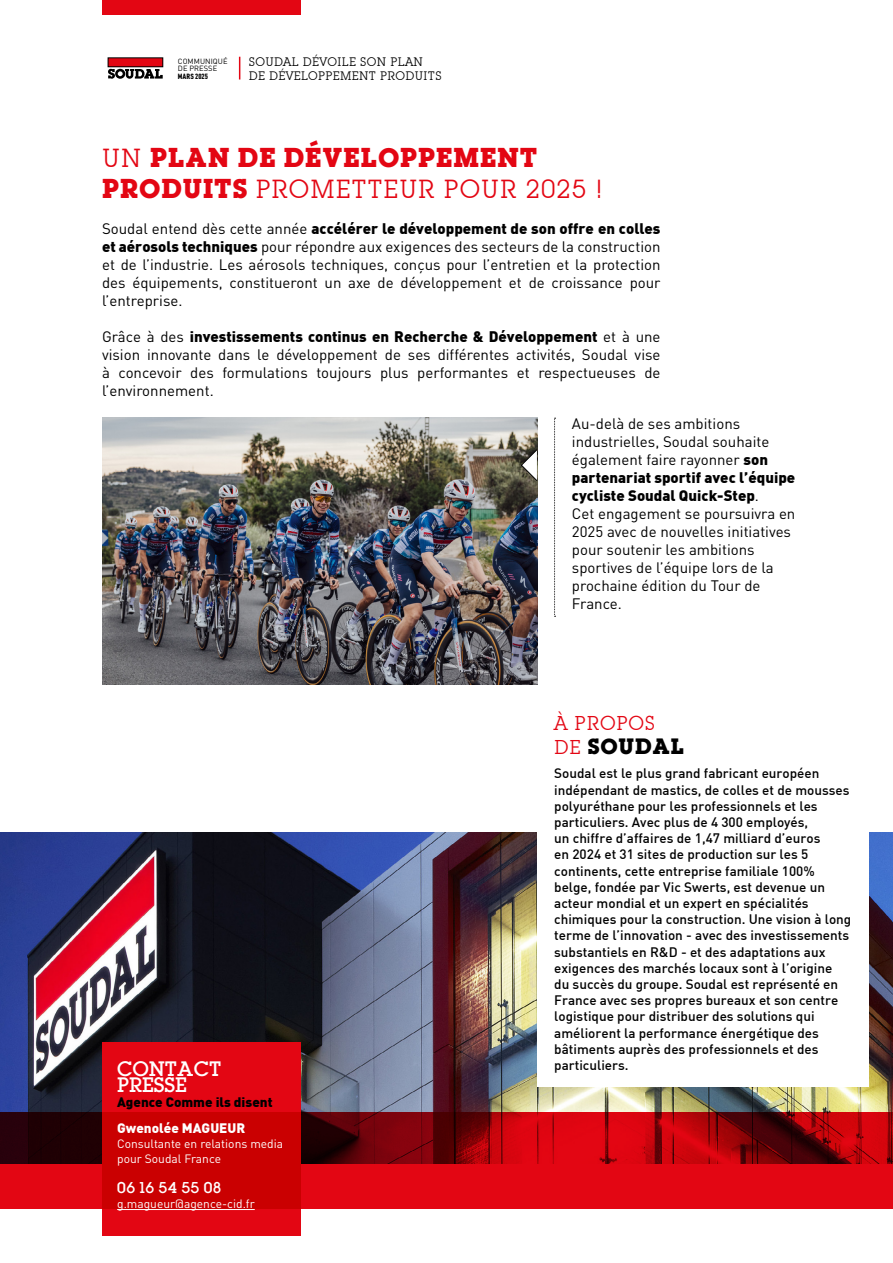
<style>
.page{position:relative;width:893px;height:1263px;background:#fff}
.page>*{position:absolute;margin:0;border:0;box-sizing:border-box;transform-origin:0 0}
.t1{font:25.5px "Lubalin Graph IT Cby BT";letter-spacing:.04em;color:#e30613}
.t2{font:700 24px "Lubalin";letter-spacing:.04em;color:#e30613}
.t3{font:700 19.5px "Lubalin";letter-spacing:.04em;color:#000}
.t4{font:19.5px "Lubalin Graph IT Cby BT";letter-spacing:.04em;color:#e30613}
.t5{font:500 18px/16.5px "Lubalin";color:#fff}
.t6{font:15px/18px "DIN Pro";color:#000;text-align:justify}
.t7{font:900 15px/18px "DIN";color:#000}
.t8{font:500 13.5px/16.2px "DIN";color:#000}
.t9{font:900 13.5px "DIN";color:#000}
.t10{font:900 13.5px "DIN";color:#fff}
.t11{font:500 13.5px "Lubalin";letter-spacing:.04em;color:#fff}
.t12{font:12px/15px "DIN Pro";color:#fff}
.t13{font:12px/14.4px "Lubalin Graph IT Cby BT";letter-spacing:.03em;color:#000}
.t14{font:7.5px/7.5px "DIN Pro";letter-spacing:.01em;color:#000}
.t15{font:900 condensed 7.5px "DIN Pro";letter-spacing:.005em;color:#000}
.s1{font-family:"Lubalin Graph IT Cby BT";font-weight:400;font-size:25.5px}
.s2{font-family:"Lubalin";font-weight:700;font-size:24px}
.s3{font-family:"DIN Pro";font-weight:400}
.s4{font-family:"DIN";font-weight:900}
.s5{font-family:"Lubalin Graph IT Cby BT";font-weight:400;color:#e30613}
</style>
<div class="page">
<img style="left:0;top:833px;width:893px;height:279px">
<div style="left:537px;top:698px;width:331px;height:389px;background:#fff"></div>
<svg style="left:107px;top:57px;width:57px;height:12px"></svg>
<div style="left:108px;top:58px;width:55px;height:9px;background:#e30613"></div>
<svg style="left:108px;top:69px;width:55px;height:10px"></svg>
<svg style="left:239px;top:57px;width:1px;height:23px"></svg>
<div style="left:102px;top:1042px;width:199px;height:193px;background:#e30613"></div>
<div style="left:102px;top:0;width:199px;height:15px;background:#e30613"></div>
<svg style="left:0;top:1112px;width:893px;height:97px;background:#b5030b"></svg>
<hr style="left:117px;top:1209px;width:138px;height:1px;background:#fff">
<img style="left:102px;top:418px;width:435px;height:267px">
<svg style="left:554px;top:418px;width:2px;height:199px"></svg>
<svg style="left:520px;top:449px;width:18px;height:33px"></svg>
<p class="t14" style="left:178px;top:57px;width:51px">COMMUNIQUÉ<br>DE PRESSE</p>
<p class="t15" style="left:178px;top:70px;width:32px">MARS 2025</p>
<p class="t13" style="left:249px;top:54px;width:194px">SOUDAL DÉVOILE SON PLAN<br>DE DÉVELOPPEMENT PRODUITS</p>
<h2 class="t2" style="left:102px;top:140px;width:437px"><span class="s1">UN</span> PLAN DE DÉVELOPPEMENT</h2>
<h1 class="t1" style="left:102px;top:173px;width:502px"><span class="s2">PRODUITS</span> PROMETTEUR POUR 2025 !</h1>
<p class="t7" style="left:102px;top:219px;width:560px"><span class="s3">Soudal entend dès cette année</span> accélérer le développement de son offre en colles</p>
<p class="t6" style="left:102px;top:236px;width:560px"><span class="s4">et aérosols techniques</span> pour répondre aux exigences des secteurs de la construction et de l’industrie. Les aérosols techniques, conçus pour l’entretien et la protection des équipements, constitueront un axe de développement et de croissance pour l’entreprise.</p>
<p class="t7" style="left:102px;top:327px;width:560px"><span class="s3">Grâce à des</span> investissements continus en Recherche &amp; Développement <span class="s3">et à une</span></p>
<p class="t6" style="left:102px;top:344px;width:560px">vision innovante dans le développement de ses différentes activités, Soudal vise à concevoir des formulations toujours plus performantes et respectueuses de l’environnement.</p>
<h3 class="t5" style="left:117px;top:1060px;width:105px">CONTACT<br>PRESSE</h3>
<p class="t9" style="left:117px;top:1093px;width:157px">Agence Comme ils disent</p>
<p class="t10" style="left:117px;top:1119px;width:130px">Gwenolée MAGUEUR</p>
<p class="t12" style="left:117px;top:1135px;width:168px">Consultante en relations media pour Soudal France</p>
<p class="t11" style="left:117px;top:1178px;width:105px">06 16 54 55 08</p>
<p class="t12" style="left:117px;top:1195px;width:139px">g.magueur@agence-cid.fr</p>
<p class="t6" style="left:572px;top:414px;width:199px;text-align:left">Au-delà de ses ambitions industrielles, Soudal souhaite également faire rayonner <span class="s4">son</span></p>
<p class="t7" style="left:572px;top:468px;width:225px">partenariat sportif avec l’équipe cycliste Soudal Quick-Step<span class="s3">.</span></p>
<p class="t6" style="left:572px;top:504px;width:225px;text-align:left">Cet engagement se poursuivra en<br>2025 avec de nouvelles initiatives pour soutenir les ambitions sportives de l’équipe lors de la prochaine édition du Tour de<br>France.</p>
<h3 class="t4" style="left:554px;top:711px;width:102px">À PROPOS</h3>
<h3 class="t3" style="left:554px;top:732px;width:131px"><span class="s5">DE</span> SOUDAL</h3>
<p class="t8" style="left:554px;top:765px;width:299px">Soudal est le plus grand fabricant européen indépendant de mastics, de colles et de mousses polyuréthane pour les professionnels et les particuliers. Avec plus de 4 300 employés,<br>un chiffre d’affaires de 1,47 milliard d’euros<br>en 2024 et 31 sites de production sur les 5 continents, cette entreprise familiale 100% belge, fondée par Vic Swerts, est devenue un acteur mondial et un expert en spécialités chimiques pour la construction. Une vision à long terme de l’innovation - avec des investissements substantiels en R&amp;D - et des adaptations aux exigences des marchés locaux sont à l’origine<br>du succès du groupe. Soudal est représenté en France avec ses propres bureaux et son centre logistique pour distribuer des solutions qui améliorent la performance énergétique des bâtiments auprès des professionnels et des particuliers.</p>
</div>
